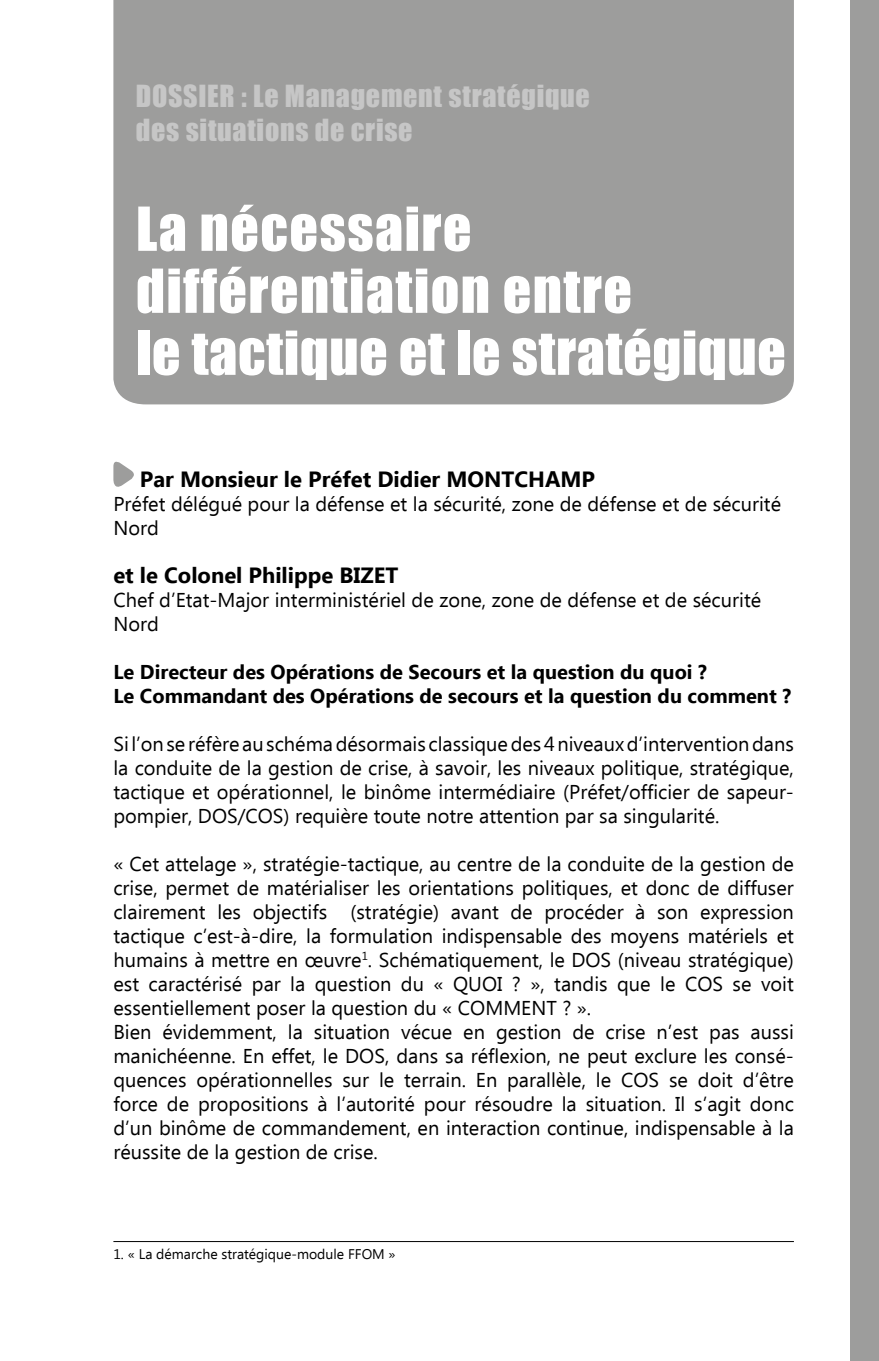
<style>
.page{position:relative;width:879px;height:1361px;background:#fff}
.page>*{position:absolute;margin:0;border:0;box-sizing:border-box;transform-origin:0 0}
.t1{font:56px/62px "Impact";letter-spacing:.025em;color:#fff}
.t2{font:28px/33.6px "Impact";letter-spacing:.025em;color:#c6c6c6}
.t3{font:700 22px "Ebrima";color:#000}
.t4{font:20px/24px "Ebrima";color:#000}
.t5{font:700 20px/24px "Ebrima";color:#000}
.t6{font:14px "Ebrima";color:#000}
</style>
<div class="page">
<div style="left:850px;top:0;width:29px;height:1361px;background:#9d9d9c"></div>
<div style="left:113px;top:0;width:681px;height:404px;background:#9d9d9c"></div>
<svg style="left:113px;top:461px;width:21px;height:26px"></svg>
<hr style="left:113px;top:1241px;width:681px;height:1px;background:#000">
<h2 class="t2" style="left:136px;top:79px;width:455px">DOSSIER : Le Management stratégique des situations de crise</h2>
<h1 class="t1" style="left:136px;top:196px;width:651px">La nécessaire différentiation entre<br>le tactique et le stratégique</h1>
<p class="t3" style="left:140px;top:462px;width:456px">Par Monsieur le Préfet Didier MONTCHAMP</p>
<p class="t4" style="left:113px;top:493px;width:669px">Préfet délégué pour la défense et la sécurité, zone de défense et de sécurité<br>Nord</p>
<p class="t3" style="left:113px;top:558px;width:286px">et le Colonel Philippe BIZET</p>
<p class="t4" style="left:113px;top:589px;width:649px">Chef d’Etat-Major interministériel de zone, zone de défense et de sécurité<br>Nord</p>
<p class="t5" style="left:113px;top:661px;width:679px">Le Directeur des Opérations de Secours et la question du quoi ?<br>Le Commandant des Opérations de secours et la question du comment ?</p>
<p class="t4" style="left:113px;top:733px;width:682px;text-align:justify">Si l’on se réfère au schéma désormais classique des 4 niveaux d’intervention dans la conduite de la gestion de crise, à savoir, les niveaux politique, stratégique, tactique et opérationnel, le binôme intermédiaire (Préfet/officier de sapeur&shy;pompier, DOS/COS) requière toute notre attention par sa singularité.</p>
<p class="t4" style="left:113px;top:853px;width:682px">« Cet attelage », stratégie-tactique, au centre de la conduite de la gestion de crise, permet de matérialiser les orientations politiques, et donc de diffuser clairement les objectifs (stratégie) avant de procéder à son expression tactique c’est-à-dire, la formulation indispensable des moyens matériels et humains à mettre en œuvre<sup>1</sup>. Schématiquement, le DOS (niveau stratégique) est caractérisé par la question du « QUOI ? », tandis que le COS se voit essentiellement poser la question du « COMMENT ? ».<br>Bien évidemment, la situation vécue en gestion de crise n’est pas aussi manichéenne. En effet, le DOS, dans sa réflexion, ne peut exclure les consé&shy;quences opérationnelles sur le terrain. En parallèle, le COS se doit d’être force de propositions à l’autorité pour résoudre la situation. Il s’agit donc d’un binôme de commandement, en interaction continue, indispensable à la réussite de la gestion de crise.</p>
<p class="t6" style="left:113px;top:1244px;width:284px">1. « La démarche stratégique-module FFOM »</p>
</div>
